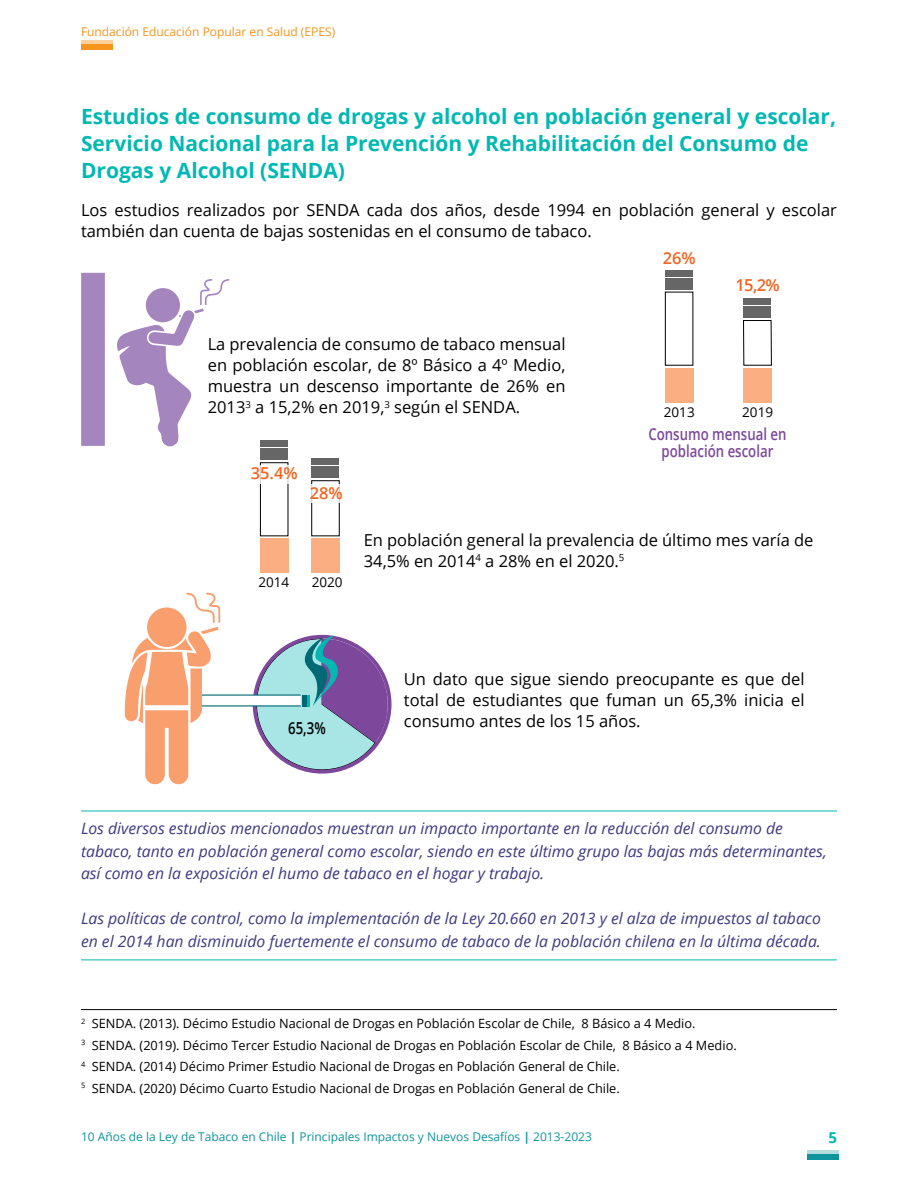
<style>
.page{position:relative;width:918px;height:1188px;background:#fff}
.page>*{position:absolute;margin:0;border:0;box-sizing:border-box;transform-origin:0 0}
.t1{font:700 21px/27px "Open Sans";color:#02b8b3}
.t2{font:16.5px/21px "Open Sans";color:#000}
.t3{font:600 16.5px/16.5px "Open Sans";color:#7c499d;text-align:center;scale:.8 1}
.t4{font:600 16.5px "Open Sans";color:#f26522}
.t5{font:600 16.5px "Open Sans";color:#000;scale:.8 1}
.t6{font:italic 15.75px/22.5px "Open Sans";color:#3d3984}
.t7{font:700 15px "Open Sans";color:#02b8b3}
.t8{font:13.5px "Open Sans";color:#000}
.t9{font:12.75px/21.5px "Open Sans";color:#000}
.t10{font:12px "Open Sans";color:#0e949c}
.t11{font:12px "Open Sans";color:#f7941e}
.s1{font-weight:700}
</style>
<div class="page">
<div style="left:807px;top:1154px;width:31px;height:6px;background:#0e949c"></div>
<hr style="left:807px;top:1150px;width:31px;height:3px;background:#b1dedc">
<div style="left:81px;top:45px;width:32px;height:5px;background:#f7941e"></div>
<hr style="left:81px;top:40px;width:32px;height:4px;background:#fed09e">
<svg style="left:81px;top:273px;width:24px;height:173px;background:#a586bd"></svg>
<svg style="left:117px;top:279px;width:113px;height:167px"></svg>
<div style="left:665px;top:292px;width:28px;height:73px;border:1px solid #000"></div>
<div style="left:665px;top:278px;width:28px;height:11px;background:#666"></div>
<div style="left:665px;top:270px;width:28px;height:6px;background:#666"></div>
<div style="left:665px;top:368px;width:29px;height:34px;background:#faae81"></div>
<div style="left:743px;top:320px;width:29px;height:45px;border:1px solid #000"></div>
<div style="left:743px;top:307px;width:28px;height:11px;background:#666"></div>
<div style="left:743px;top:298px;width:28px;height:7px;background:#666"></div>
<div style="left:744px;top:368px;width:28px;height:34px;background:#faae81"></div>
<div style="left:311px;top:480px;width:29px;height:56px;border:1px solid #000"></div>
<div style="left:311px;top:538px;width:29px;height:35px;background:#faae81"></div>
<div style="left:312px;top:467px;width:27px;height:11px;background:#666"></div>
<div style="left:312px;top:459px;width:27px;height:6px;background:#666"></div>
<div style="left:260px;top:462px;width:28px;height:74px;border:1px solid #000"></div>
<div style="left:260px;top:538px;width:28px;height:35px;background:#faae81"></div>
<div style="left:260px;top:449px;width:28px;height:11px;background:#666"></div>
<div style="left:260px;top:441px;width:28px;height:6px;background:#666"></div>
<div style="left:258px;top:465px;width:33px;height:19px;background:#fff"></div>
<div style="left:309px;top:484px;width:33px;height:18px;background:#fff"></div>
<hr style="left:81px;top:811px;width:756px;height:1px;background:#02b8b3">
<hr style="left:81px;top:960px;width:756px;height:1px;background:#02b8b3">
<hr style="left:81px;top:1009px;width:756px;height:1px;background:#000">
<svg style="left:248px;top:635px;width:144px;height:139px"></svg>
<svg style="left:125px;top:592px;width:95px;height:193px"></svg>
<p class="t11" style="left:81px;top:24px;width:256px">Fundación Educación Popular en Salud (EPES)</p>
<p class="t1" style="left:81px;top:102px;width:757px">Estudios de consumo de drogas y alcohol en población general y escolar,<br>Servicio Nacional para la Prevención y Rehabilitación del Consumo de<br>Drogas y Alcohol (SENDA)</p>
<p class="t2" style="left:81px;top:199px;width:757px">Los estudios realizados por SENDA cada dos años, desde 1994 en población general y escolar también dan cuenta de bajas sostenidas en el consumo de tabaco.</p>
<p class="t2" style="left:208px;top:333px;width:359px;text-align:justify">La prevalencia de consumo de tabaco mensual en población escolar, de 8º Básico a 4º Medio, muestra un descenso importante de 26% en 2013<sup>3</sup> a 15,2% en 2019,<sup>3</sup> según el SENDA.</p>
<p class="t4" style="left:251px;top:462px;width:49px">35.4%</p>
<p class="t4" style="left:310px;top:482px;width:35px">28%</p>
<p class="t4" style="left:663px;top:247px;width:35px">26%</p>
<p class="t4" style="left:736px;top:274px;width:46px">15,2%</p>
<p class="t8" style="left:664px;top:403px;width:32px">2013</p>
<p class="t8" style="left:742px;top:403px;width:32px">2019</p>
<p class="t3" style="left:648px;top:426px;width:174px">Consumo mensual en población escolar</p>
<p class="t8" style="left:258px;top:573px;width:32px">2014</p>
<p class="t8" style="left:312px;top:573px;width:32px">2020</p>
<p class="t2" style="left:364px;top:529px;width:451px">En población general la prevalencia de último mes varía de<br>34,5% en 2014<sup>4</sup> a 28% en el 2020.<sup>5</sup></p>
<p class="t5" style="left:288px;top:717px;width:48px">65,3%</p>
<p class="t2" style="left:404px;top:668px;width:402px;text-align:justify">Un dato que sigue siendo preocupante es que del total de estudiantes que fuman un 65,3% inicia el consumo antes de los 15 años.</p>
<p class="t6" style="left:81px;top:817px;width:747px">Los diversos estudios mencionados muestran un impacto importante en la reducción del consumo de tabaco, tanto en población general como escolar, siendo en este último grupo las bajas más determinantes, así como en la exposición el humo de tabaco en el hogar y trabajo.</p>
<p class="t6" style="left:81px;top:907px;width:741px">Las políticas de control, como la implementación de la Ley 20.660 en 2013 y el alza de impuestos al tabaco en el 2014 han disminuido fuertemente el consumo de tabaco de la población chilena en la última década.</p>
<p class="t9" style="left:81px;top:1013px;width:657px"><sup>2</sup> SENDA. (2013). Décimo Estudio Nacional de Drogas en Población Escolar de Chile, 8 Básico a 4 Medio.<br><sup>3</sup> SENDA. (2019). Décimo Tercer Estudio Nacional de Drogas en Población Escolar de Chile, 8 Básico a 4 Medio.<br><sup>4</sup> SENDA. (2014) Décimo Primer Estudio Nacional de Drogas en Población General de Chile.<br><sup>5</sup> SENDA. (2020) Décimo Cuarto Estudio Nacional de Drogas en Población General de Chile.</p>
<p class="t10" style="left:81px;top:1128px;width:512px">10 Años de la Ley de Tabaco en Chile <span class="s1">|</span> Principales Impactos y Nuevos Desafíos <span class="s1">|</span> 2013-2023</p>
<p class="t7" style="left:828px;top:1127px;width:10px">5</p>
</div>
